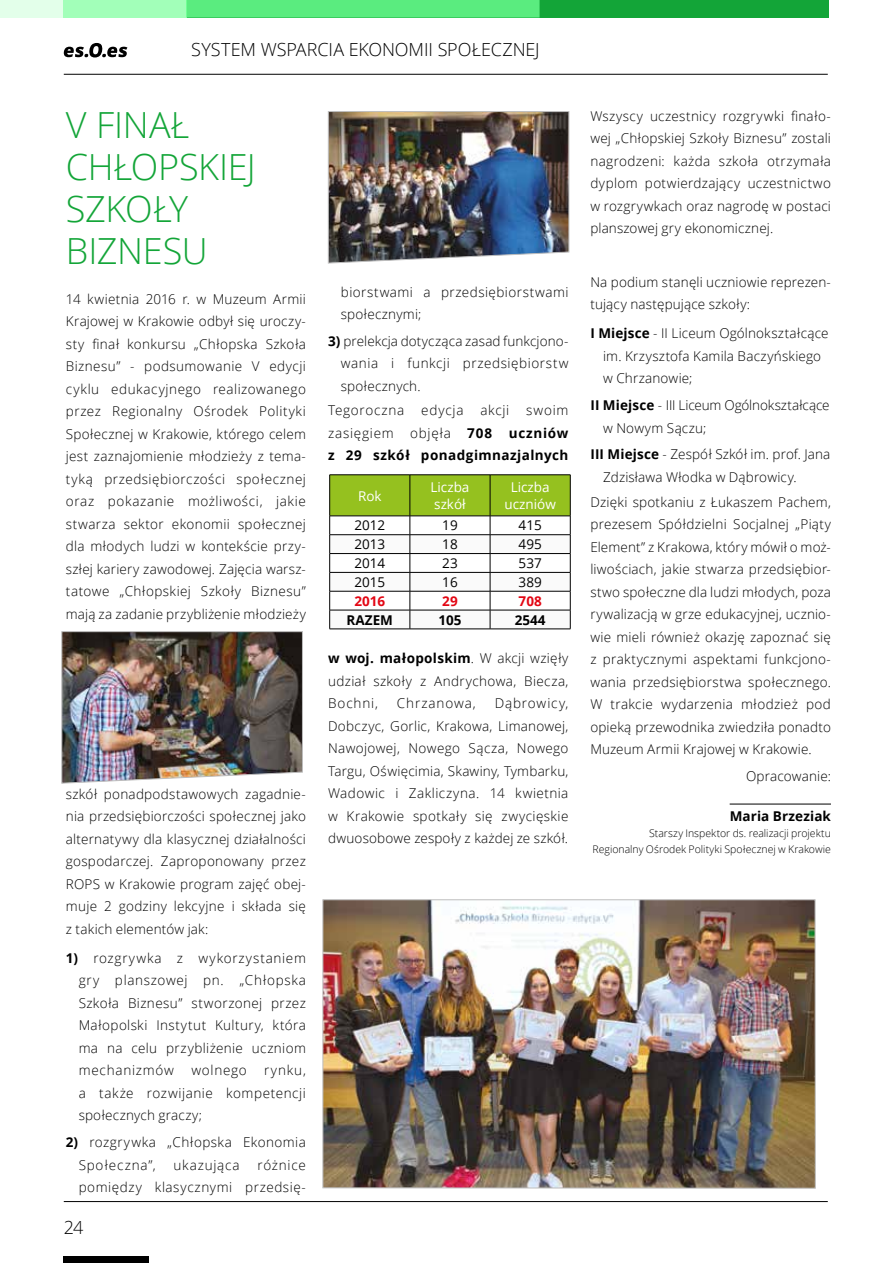
<style>
.page{position:relative;width:893px;height:1263px;background:#fff}
.page>*{position:absolute;margin:0;border:0;box-sizing:border-box;transform-origin:0 0}
.t1{font:300 36px/42px "Open Sans";letter-spacing:-.01em;color:#13a538}
.t2{font:300 18px "Open Sans";color:#000}
.t3{font:300 13.5px/22.5px "Open Sans";letter-spacing:.025em;color:#000;text-align:justify}
.t4{font:700 13.5px/22.5px "Open Sans";letter-spacing:.025em;color:#000;text-align:justify}
.t5{font:300 13.5px/22.5px "Open Sans";letter-spacing:.045em;color:#000}
.t6{font:300 13.5px/22.5px "Open Sans";letter-spacing:-.005em;color:#000}
.t7{font:13.5px "Open Sans";color:#000}
.t8{font:13.5px/16.2px "Open Sans";color:#fff}
.t9{font:300 13.5px "Open Sans";letter-spacing:.06em;color:#000}
.t10{font:300 13.5px "Open Sans";letter-spacing:.055em;color:#000}
.t11{font:300 13.5px "Open Sans";letter-spacing:.065em;color:#000}
.t12{font:700 13.5px "Open Sans";color:#e30613}
.t13{font:300 10.5px/15.8px "Open Sans";color:#000;text-align:right}
.s1{font-weight:700}
.s2{font-weight:300}
</style>
<div class="page">
<img style="left:0;top:0;width:831px;height:1263px">
<h2 class="t2" style="left:191px;top:37px;width:22px">System</h2>
<h2 class="t2" style="left:261px;top:37px;width:12px">wsparcia</h2>
<h2 class="t2" style="left:349px;top:37px;width:12px">ekonomii</h2>
<h2 class="t2" style="left:438px;top:37px;width:11px">społecznej</h2>
<h1 class="t1" style="left:66px;top:103px;width:191px">V FINAŁ<br>CHŁOPSKIEJ<br>SZKOŁY<br>BIZNESU</h1>
<p class="t3" style="left:66px;top:287px;width:242px">14 kwietnia 2016 r. w Muzeum Armii Krajowej w Krakowie odbył się uroczy&shy;sty finał konkursu „Chłopska Szkoła Biznesu” - podsumowanie V edycji cyklu edukacyjnego realizowanego przez Regionalny Ośrodek Polityki Społecznej w Krakowie, którego celem jest zaznajomienie młodzieży z tema&shy;tyką przedsiębiorczości społecznej oraz pokazanie możliwości, jakie stwarza sektor ekonomii społecznej dla młodych ludzi w kontekście przy&shy;szłej kariery zawodowej. Zajęcia warsz&shy;tatowe „Chłopskiej Szkoły Biznesu” mają za zadanie przybliżenie młodzieży</p>
<p class="t3" style="left:66px;top:782px;width:242px">szkół ponadpodstawowych zagadnie&shy;nia przedsiębiorczości społecznej jako alternatywy dla klasycznej działalności gospodarczej. Zaproponowany przez ROPS w Krakowie program zajęć obej&shy;muje 2 godziny lekcyjne i składa się z takich elementów jak:</p>
<p class="t3" style="left:79px;top:946px;width:229px;text-indent:-13px"><span class="s1">1)</span> rozgrywka z wykorzystaniem gry planszowej pn. „Chłopska Szkoła Biznesu” stworzonej przez Małopolski Instytut Kultury, która ma na celu przybliżenie uczniom mechanizmów</p>
<p class="t3" style="left:79px;top:1059px;width:229px;text-indent:186px">rynku, a także rozwijanie kompetencji społecznych graczy;</p>
<p class="t5" style="left:79px;top:1130px;width:229px;text-indent:-13px"><span class="s1">2)</span> rozgrywka „Chłopska Ekonomia<br>Społeczna”,</p>
<p class="t9" style="left:191px;top:1061px;width:57px">wolnego</p>
<p class="t5" style="left:79px;top:1153px;width:229px;text-align:right">różnice<br>pomiędzy klasycznymi przedsię-</p>
<p class="t9" style="left:174px;top:1155px;width:68px">ukazująca</p>
<h2 class="t2" style="left:64px;top:1215px;width:21px">24</h2>
<p class="t3" style="left:341px;top:280px;width:229px">biorstwami a przedsiębiorstwami społecznymi;</p>
<p class="t3" style="left:341px;top:329px;width:229px;text-indent:-13px"><span class="s1">3)</span> prelekcja dotycząca zasad funkcjono&shy;wania i funkcji przedsiębiorstw społecznych.</p>
<p class="t10" style="left:328px;top:401px;width:78px">Tegoroczna</p>
<p class="t3" style="left:421px;top:399px;width:44px">edycja</p>
<p class="t3" style="left:480px;top:399px;width:30px">akcji</p>
<p class="t4" style="left:328px;top:399px;width:242px;text-indent:198px"><span class="s2">swoim zasięgiem objęła</span> 708 uczniów z 29 szkół ponadgimnazjalnych</p>
<p class="t8" style="left:358px;top:487px;width:25px">Rok</p>
<p class="t8" style="left:430px;top:479px;width:40px">Liczba szkół</p>
<p class="t8" style="left:504px;top:479px;width:53px;text-align:center">Liczba uczniów</p>
<p class="t7" style="left:354px;top:516px;width:32px">2012</p>
<p class="t7" style="left:442px;top:516px;width:17px">19</p>
<p class="t7" style="left:519px;top:516px;width:25px">415</p>
<p class="t7" style="left:354px;top:535px;width:32px">2013</p>
<p class="t7" style="left:442px;top:535px;width:17px">18</p>
<p class="t7" style="left:519px;top:535px;width:25px">495</p>
<p class="t7" style="left:354px;top:554px;width:32px">2014</p>
<p class="t7" style="left:442px;top:554px;width:17px">23</p>
<p class="t7" style="left:519px;top:554px;width:25px">537</p>
<p class="t7" style="left:354px;top:573px;width:32px">2015</p>
<p class="t7" style="left:442px;top:573px;width:17px">16</p>
<p class="t7" style="left:519px;top:573px;width:25px">389</p>
<p class="t12" style="left:354px;top:591px;width:32px">2016</p>
<p class="t12" style="left:442px;top:591px;width:17px">29</p>
<p class="t12" style="left:519px;top:591px;width:25px">708</p>
<p class="t4" style="left:347px;top:608px;width:48px">RAZEM</p>
<p class="t4" style="left:438px;top:608px;width:25px">105</p>
<p class="t4" style="left:515px;top:608px;width:32px">2544</p>
<p class="t3" style="left:328px;top:646px;width:242px"><span class="s1">w woj. małopolskim</span>. W akcji wzięły udział szkoły z Andrychowa, Biecza, Bochni,</p>
<p class="t3" style="left:328px;top:691px;width:242px;text-indent:167px">Dąbrowicy, Dobczyc, Gorlic, Krakowa, Limanowej, Nawojowej, Nowego Sącza, Nowego Targu, Oświęcimia, Skawiny, Tymbarku, Wadowic i Zakliczyna. 14 kwietnia w Krakowie spotkały się zwycięskie dwuosobowe zespoły z każdej ze szkół.</p>
<p class="t11" style="left:397px;top:694px;width:80px">Chrzanowa,</p>
<p class="t3" style="left:590px;top:104px;width:242px">Wszyscy uczestnicy rozgrywki finało&shy;wej „Chłopskiej Szkoły Biznesu” zostali nagrodzeni: każda szkoła otrzymała dyplom potwierdzający uczestnictwo w rozgrywkach oraz nagrodę w postaci planszowej gry ekonomicznej.</p>
<p class="t3" style="left:590px;top:270px;width:242px">Na podium stanęli uczniowie reprezen&shy;tujący następujące szkoły:</p>
<p class="t3" style="left:603px;top:322px;width:227px;text-align:left;text-indent:-13px"><span class="s1">I Miejsce</span> - II Liceum Ogólnokształcące im. Krzysztofa Kamila Baczyńskiego w Chrzanowie;</p>
<p class="t6" style="left:603px;top:394px;width:228px;text-indent:-13px"><span class="s1">II Miejsce</span> - III Liceum Ogólnokształcące w Nowym Sączu;</p>
<p class="t3" style="left:603px;top:443px;width:229px;text-indent:-13px"><span class="s1">III Miejsce</span> - Zespół Szkół im. prof. Jana<br>Zdzisława Włodka w Dąbrowicy.</p>
<p class="t3" style="left:590px;top:490px;width:242px">Dzięki spotkaniu z Łukaszem Pachem, prezesem Spółdzielni Socjalnej „Piąty Element” z Krakowa, który mówił o moż&shy;liwościach, jakie stwarza przedsiębior&shy;stwo społeczne dla ludzi młodych, poza rywalizacją w grze edukacyjnej, ucznio&shy;wie mieli również okazję zapoznać się z praktycznymi aspektami funkcjono&shy;wania przedsiębiorstwa społecznego.<br>W trakcie wydarzenia młodzież pod opieką przewodnika zwiedziła ponadto Muzeum Armii Krajowej w Krakowie.</p>
<p class="t3" style="left:746px;top:764px;width:86px">Opracowanie:</p>
<p class="t4" style="left:730px;top:805px;width:103px">Maria Brzeziak</p>
<p class="t13" style="left:592px;top:825px;width:240px">Starszy Inspektor ds. realizacji projektu<br>Regionalny Ośrodek Polityki Społecznej w Krakowie</p>
</div>
